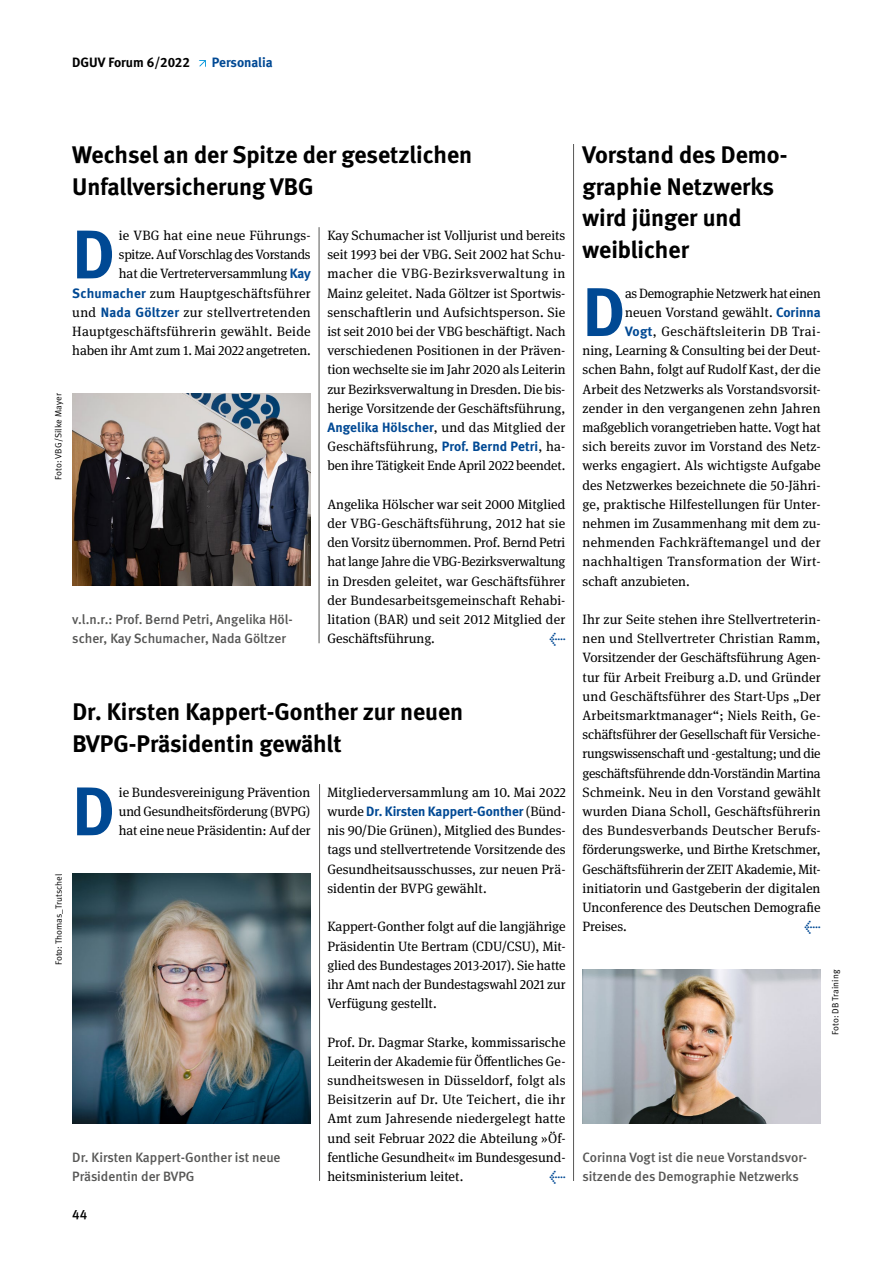
<style>
.page{position:relative;width:893px;height:1263px;background:#fff}
.page>*{position:absolute;margin:0;border:0;box-sizing:border-box;transform-origin:0 0}
.Fließtext_Initial_bo{font:700 68.7px "DGUV Meta";color:#004994}
.t1{font:700 24px/31.5px "DGUV Meta";color:#000}
.Fließtext_book_9pt{font:13.5px/19.2px "DGUV Meta Serif";color:#000;text-align:justify}
.Fließtext_Initial_bo-2{font:13.5px/19.2px "DGUV Meta Serif";color:#000;text-align:justify}
.t2{font:500 13.5px/19.2px "DGUV Meta";color:#575756}
.Fließtext_Initial_bo-3{font:13.5px "DGUV Meta Serif";letter-spacing:.025em;color:#000}
.Fließtext_Initial_bo-4{font:13.5px "DGUV Meta Serif";letter-spacing:.02em;color:#000}
.Fließtext_Initial_bo-5{font:13.5px "DGUV Meta Serif";letter-spacing:.03em;color:#000}
.t3{font:700 13.5px "DGUV Meta";color:#000}
.t4{font:700 13.5px "DGUV Meta";letter-spacing:-.005em;color:#004994}
.t5{font:500 13.5px "DGUV Meta";color:#004994}
.t6{font:500 13.5px "DGUV Meta";color:#000}
.t7{font:9px "DGUV Meta";letter-spacing:.01em;color:#000}
.s1{font-family:"DGUV Meta";font-weight:700;color:#004994}
</style>
<div class="page">
<svg style="left:199px;top:60px;width:7px;height:7px"></svg>
<img style="left:72px;top:394px;width:238px;height:192px">
<hr style="left:573px;top:144px;width:1px;height:1037px;background:#575756">
<hr style="left:319px;top:227px;width:1px;height:416px;background:#575756">
<img style="left:72px;top:874px;width:238px;height:249px">
<hr style="left:319px;top:784px;width:1px;height:397px;background:#575756">
<img style="left:583px;top:970px;width:238px;height:153px">
<h1 class="t3" style="left:72px;top:54px;width:119px">DGUV Forum 6/2022</h1>
<h2 class="t4" style="left:212px;top:54px;width:62px">Personalia</h2>
<h3 class="t1" style="left:72px;top:140px;width:402px">Wechsel an der Spitze der gesetzlichen<br>Unfallversicherung VBG</h3>
<p class="t7" style="left:53px;top:480px;width:88px;rotate:-90deg">Foto: VBG/Silke Mayer</p>
<p class="Fließtext_Initial_bo-2" style="left:72px;top:226px;width:240px;text-align:right">ie VBG hat eine neue Führungs-<br>spitze. Auf Vorschlag des Vorstands<br>hat die Vertreterversammlung <span class="s1">Kay Schumacher</span> zum Hauptgeschäftsführer und <span class="s1">Nada Göltzer</span> zur stellvertretenden Hauptgeschäftsführerin gewählt. Beide haben ihr Amt zum 1. Mai 2022 angetreten.</p>
<p class="Fließtext_book_9pt" style="left:327px;top:226px;width:240px">Kay Schumacher ist Volljurist und bereits seit 1993 bei der VBG. Seit 2002 hat Schu&shy;macher die VBG-Bezirksverwaltung in Mainz geleitet. Nada Göltzer ist Sportwis&shy;senschaftlerin und Aufsichtsperson. Sie ist seit 2010 bei der VBG beschäftigt. Nach verschiedenen Positionen in der Präven&shy;tion wechselte sie im Jahr 2020 als Leiterin zur Bezirksverwaltung in Dresden. Die bis&shy;herige Vorsitzende der Geschäftsführung, <span class="s1">Angelika Hölscher</span>, und das Mitglied der Geschäftsführung, <span class="s1">Prof. Bernd Petri</span>, ha&shy;ben ihre Tätigkeit Ende April 2022 beendet.</p>
<p class="Fließtext_book_9pt" style="left:327px;top:495px;width:240px">Angelika Hölscher war seit 2000 Mitglied der VBG-Geschäftsführung, 2012 hat sie den Vorsitz übernommen. Prof. Bernd Petri hat lange Jahre die VBG-Bezirksverwaltung in Dresden geleitet, war Geschäftsführer der Bundesarbeitsgemeinschaft Rehabi&shy;litation (BAR) und seit 2012 Mitglied der Geschäftsführung.</p>
<p class="Fließtext_Initial_bo" style="left:72px;top:214px;width:44px">D</p>
<p class="t2" style="left:72px;top:610px;width:222px">v.l.n.r.: Prof. Bernd Petri, Angelika Höl&shy;scher, Kay Schumacher, Nada Göltzer</p>
<p class="t5" style="left:549px;top:631px;width:18px">←</p>
<h3 class="t1" style="left:72px;top:697px;width:392px">Dr. Kirsten Kappert-Gonther zur neuen<br>BVPG-Präsidentin gewählt</h3>
<p class="t7" style="left:54px;top:965px;width:93px;rotate:-90deg">Foto: Thomas_Trutschel</p>
<p class="Fließtext_Initial_bo" style="left:72px;top:770px;width:44px">D</p>
<p class="Fließtext_Initial_bo-2" style="left:119px;top:783px;width:193px">ie Bundesvereinigung Prävention und Gesundheitsförderung (BVPG) hat eine neue Präsidentin: Auf der</p>
<p class="Fließtext_Initial_bo-2" style="left:327px;top:783px;width:240px">Mitgliederversammlung am 10. Mai 2022 wurde <span class="s1">Dr. Kirsten Kappert-Gonther</span> (Bünd&shy;nis 90/Die Grünen), Mitglied des Bundes&shy;tags und stellvertretende Vorsitzende des Gesundheitsausschusses, zur neuen Prä&shy;sidentin der BVPG gewählt.</p>
<p class="Fließtext_book_9pt" style="left:327px;top:917px;width:240px">Kappert-Gonther folgt auf die langjährige Präsidentin Ute Bertram (CDU/CSU), Mit&shy;glied des Bundestages 2013-2017). Sie hatte ihr Amt nach der Bundestagswahl 2021 zur Verfügung gestellt.</p>
<p class="Fließtext_book_9pt" style="left:327px;top:1032px;width:240px">Prof. Dr. Dagmar Starke, kommissarische Leiterin der Akademie für Öffentliches Ge&shy;sundheitswesen in Düsseldorf, folgt als Beisitzerin auf Dr. Ute Teichert, die ihr Amt zum Jahresende niedergelegt hatte und seit Februar 2022 die Abteilung »Öf&shy;fentliche Gesundheit« im Bundesgesund&shy;heitsministerium leitet.</p>
<p class="t2" style="left:72px;top:1148px;width:210px">Dr. Kirsten Kappert-Gonther ist neue<br>Präsidentin der BVPG</p>
<p class="t5" style="left:549px;top:1168px;width:18px">←</p>
<p class="t6" style="left:72px;top:1207px;width:17px">44</p>
<h3 class="t1" style="left:583px;top:140px;width:204px">Vorstand des Demo&shy;graphie Netzwerks wird jünger und weiblicher</h3>
<p class="Fließtext_Initial_bo" style="left:583px;top:271px;width:44px">D</p>
<p class="Fließtext_Initial_bo-2" style="left:625px;top:284px;width:197px">as Demographie Netzwerk hat einen</p>
<p class="Fließtext_Initial_bo-2" style="left:625px;top:303px;width:197px">neuen Vorstand gewählt. <span class="s1">Corinna</span></p>
<p class="Fließtext_Initial_bo-5" style="left:625px;top:324px;width:197px"><span class="s1">Vogt</span>, Geschäftsleiterin DB Trai-</p>
<p class="Fließtext_Initial_bo-2" style="left:583px;top:341px;width:240px">ning, Learning &amp; Consulting bei der Deut-</p>
<p class="Fließtext_Initial_bo-2" style="left:583px;top:360px;width:240px">schen Bahn, folgt auf Rudolf Kast, der die</p>
<p class="Fließtext_Initial_bo-2" style="left:583px;top:380px;width:240px">Arbeit des Netzwerks als Vorstandsvorsit-</p>
<p class="Fließtext_Initial_bo-2" style="left:583px;top:399px;width:239px">zender in den vergangenen zehn Jahren</p>
<p class="Fließtext_Initial_bo-2" style="left:583px;top:418px;width:240px">maßgeblich vorangetrieben hatte. Vogt hat</p>
<p class="Fließtext_Initial_bo-2" style="left:583px;top:437px;width:240px">sich bereits zuvor im Vorstand des Netz-</p>
<p class="Fließtext_Initial_bo-2" style="left:583px;top:456px;width:240px">werks engagiert. Als wichtigste Aufgabe</p>
<p class="Fließtext_Initial_bo-2" style="left:583px;top:476px;width:240px">des Netzwerkes bezeichnete die 50-Jähri-</p>
<p class="Fließtext_Initial_bo-2" style="left:583px;top:495px;width:240px">ge, praktische Hilfestellungen für Unter-</p>
<p class="Fließtext_Initial_bo-2" style="left:583px;top:514px;width:240px">nehmen im Zusammenhang mit dem zu-</p>
<p class="Fließtext_Initial_bo-4" style="left:583px;top:535px;width:240px">nehmenden Fachkräftemangel und der</p>
<p class="Fließtext_Initial_bo-3" style="left:583px;top:554px;width:240px">nachhaltigen Transformation der Wirt-</p>
<p class="Fließtext_Initial_bo-2" style="left:583px;top:572px;width:109px">schaft anzubieten.</p>
<p class="Fließtext_book_9pt" style="left:583px;top:610px;width:240px">Ihr zur Seite stehen ihre Stellvertreterin&shy;nen und Stellvertreter Christian Ramm, Vorsitzender der Geschäftsführung Agen&shy;tur für Arbeit Freiburg a.D. und Gründer und Geschäftsführer des Start-Ups „Der Arbeitsmarktmanager“; Niels Reith, Ge&shy;schäftsführer der Gesellschaft für Versiche&shy;rungswissenschaft und -gestaltung; und die geschäftsführende ddn-Vorständin Martina Schmeink. Neu in den Vorstand gewählt wurden Diana Scholl, Geschäftsführerin des Bundesverbands Deutscher Berufs&shy;förderungswerke, und Birthe Kretschmer, Geschäftsführerin der ZEIT Akademie, Mit&shy;initiatorin und Gastgeberin der digitalen Unconference des Deutschen Demografie Preises.</p>
<p class="t5" style="left:805px;top:919px;width:18px">←</p>
<p class="t7" style="left:830px;top:1035px;width:67px;rotate:-90deg">Foto: DB Training</p>
<p class="t2" style="left:583px;top:1148px;width:226px">Corinna Vogt ist die neue Vorstandsvor&shy;sitzende des Demographie Netzwerks</p>
</div>
